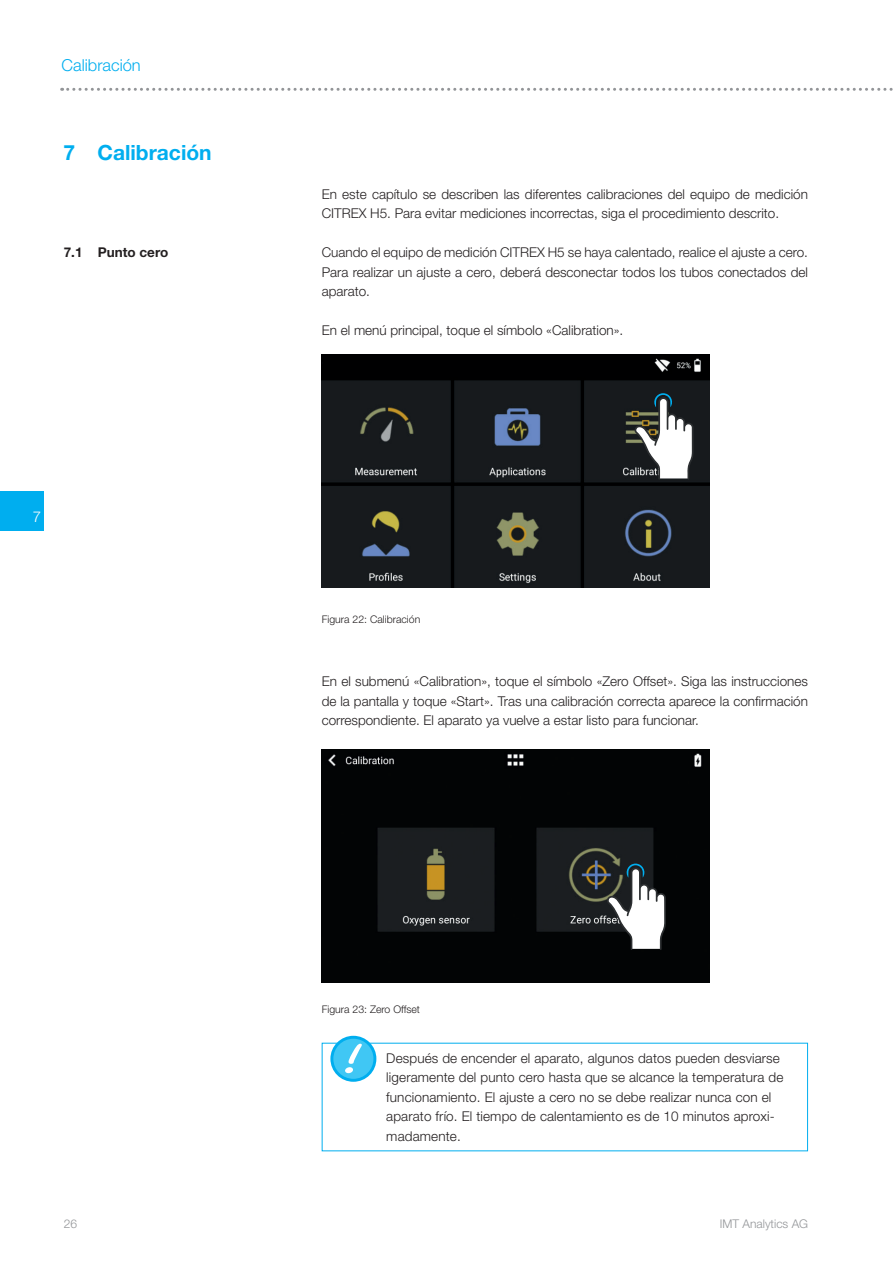
<style>
.page{position:relative;width:893px;height:1263px;background:#fff}
.page>*{position:absolute;margin:0;border:0;box-sizing:border-box;transform-origin:0 0}
.t1{font:700 21px "Helvetica Neue LT Pro";color:#00aeef}
.t2{font:300 16.5px "Helvetica Neue LT Pro";color:#00aeef}
.t3{font:300 15px "Helvetica Neue LT Pro";color:#fff}
.t4{font:300 13.5px/19.5px "Helvetica Neue LT Pro";color:#231f20}
.t5{font:700 13.5px "Helvetica Neue LT Pro";color:#231f20}
.t6{font:300 12px "Helvetica Neue LT Pro";color:#939598}
.t7{font:300 10.5px "Helvetica Neue LT Pro";color:#231f20}
</style>
<div class="page">
<svg style="left:62px;top:88px;width:831px;height:3px"></svg>
<div style="left:0;top:491px;width:43px;height:39px;background:#00aeef"></div>
<img style="left:322px;top:355px;width:388px;height:232px">
<svg style="left:635px;top:393px;width:58px;height:87px"></svg>
<img style="left:322px;top:750px;width:388px;height:232px">
<svg style="left:607px;top:863px;width:59px;height:87px"></svg>
<div style="left:332px;top:1037px;width:43px;height:43px;background:#40c7f4;border-radius:50%"></div>
<div style="left:330px;top:1036px;width:46px;height:46px;border:3px solid #00aeef;border-radius:50%"></div>
<svg style="left:345px;top:1044px;width:17px;height:29px"></svg>
<p class="t2" style="left:62px;top:55px;width:81px">Calibración</p>
<h1 class="t1" style="left:63px;top:139px;width:150px">7 Calibración</h1>
<p class="t5" style="left:64px;top:244px;width:106px">7.1 Punto cero</p>
<p class="t3" style="left:33px;top:507px;width:10px">7</p>
<p class="t6" style="left:64px;top:1217px;width:15px">26</p>
<p class="t4" style="left:322px;top:184px;width:488px">En este capítulo se describen las diferentes calibraciones del equipo de medición<br>CITREX H5. Para evitar mediciones incorrectas, siga el procedimiento descrito.</p>
<p class="t4" style="left:322px;top:242px;width:488px;text-align:justify">Cuando el equipo de medición CITREX H5 se haya calentado, realice el ajuste a cero.<br>Para realizar un ajuste a cero, deberá desconectar todos los tubos conectados del aparato.</p>
<p class="t4" style="left:322px;top:320px;width:303px">En el menú principal, toque el símbolo «Calibration».</p>
<p class="t7" style="left:322px;top:613px;width:100px">Figura 22: Calibración</p>
<p class="t4" style="left:322px;top:671px;width:488px;text-align:justify">En el submenú «Calibration», toque el símbolo «Zero Offset». Siga las instrucciones de la pantalla y toque «Start». Tras una calibración correcta aparece la confirmación correspondiente. El aparato ya vuelve a estar listo para funcionar.</p>
<p class="t7" style="left:322px;top:1003px;width:100px">Figura 23: Zero Offset</p>
<p class="t4" style="left:386px;top:1048px;width:399px">Después de encender el aparato, algunos datos pueden desviarse ligeramente del punto cero hasta que se alcance la temperatura de funcionamiento. El ajuste a cero no se debe realizar nunca con el aparato frío. El tiempo de calentamiento es de 10 minutos aproxi&shy;madamente.</p>
<p class="t6" style="left:720px;top:1217px;width:90px">IMT Analytics AG</p>
</div>
